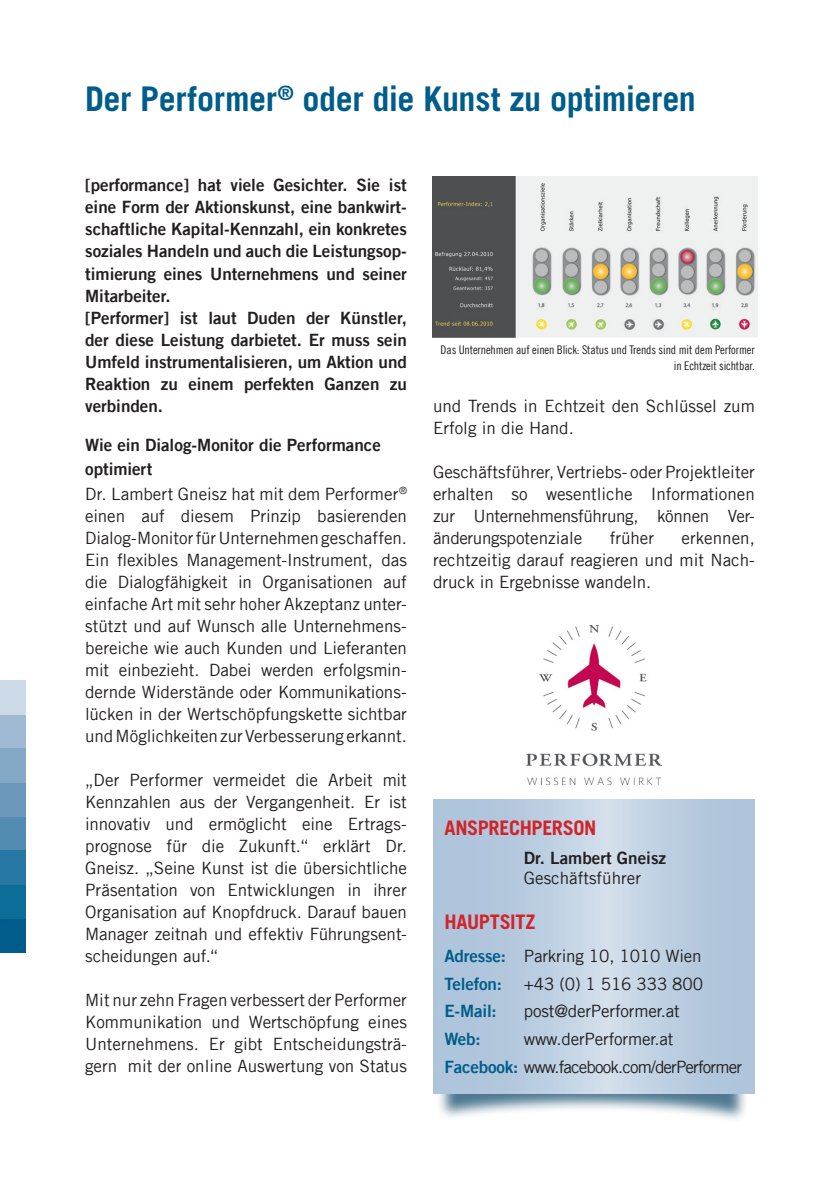
<style>
.page{position:relative;width:840px;height:1191px;background:#fff}
.page>*{position:absolute;margin:0;border:0;box-sizing:border-box;transform-origin:0 0}
.Headline{font:700 34px "Trade Gothic";letter-spacing:-.01em;color:#005d8b}
.HeadlineBox{font:700 20px "Trade Gothic";letter-spacing:-.015em;color:#d1232a}
.fließtext{font:17px/22px "Trade Gothic LT";color:#231f20;text-align:justify}
.Intro{font:17px/22px "Trade Gothic LT Std Bd 2";color:#231f20;text-align:justify}
.Subline{font:17px/24px "Trade Gothic LT Std Bd 2";color:#231f20}
.fließtext-2{font:17px "Trade Gothic LT";letter-spacing:-.05em;color:#231f20}
.t1{font:17px "Trade Gothic LT Std Bd 2";letter-spacing:-.01em;color:#005d8b}
.Fototext{font:12px/16px "Trade Gothic LT Std Cn 18";letter-spacing:-.01em;color:#231f20;text-align:right}
.s1{font-family:"Trade Gothic LT Std Bd 2";color:#005d8b}
</style>
<div class="page">
<div style="left:0;top:918px;width:26px;height:34px;background:#005d8b"></div>
<div style="left:0;top:816px;width:26px;height:34px;background:#548bb0"></div>
<div style="left:0;top:884px;width:26px;height:34px;background:#0b6d98"></div>
<div style="left:0;top:782px;width:26px;height:34px;background:#6c99bb"></div>
<div style="left:0;top:714px;width:26px;height:34px;background:#a0b9d2"></div>
<div style="left:0;top:850px;width:26px;height:34px;background:#2778a2"></div>
<div style="left:0;top:748px;width:26px;height:34px;background:#85a8c6"></div>
<div style="left:0;top:680px;width:26px;height:34px;background:#ccd9e7"></div>
<div style="left:436px;top:1065px;width:312px;height:58px;background:#003d5f;opacity:.69"></div>
<svg style="left:433px;top:799px;width:321px;height:294px;background:#bacde0"></svg>
<img style="left:432px;top:176px;width:325px;height:161px">
<img style="left:526px;top:625px;width:135px;height:159px">
<p class="Headline" style="left:85px;top:78px;width:612px">Der Performer<sup>®</sup> oder die Kunst zu optimieren</p>
<p class="Intro" style="left:85px;top:174px;width:323px">[performance] hat viele Gesichter. Sie ist eine Form der Aktionskunst, eine bankwirt&shy;schaftliche Kapital-Kennzahl, ein konkretes soziales Handeln und auch die Leistungsop&shy;timierung eines Unternehmens und seiner Mitarbeiter.</p>
<p class="Intro" style="left:85px;top:306px;width:323px">[Performer] ist laut Duden der Künstler, der diese Leistung darbietet. Er muss sein Umfeld instrumentalisieren, um Aktion und Reaktion zu einem perfekten Ganzen zu verbinden.</p>
<p class="Subline" style="left:85px;top:432px;width:297px">Wie ein Dialog-Monitor die Performance optimiert</p>
<p class="fließtext" style="left:85px;top:482px;width:323px">Dr. Lambert Gneisz hat mit dem Performer<sup>® </sup>einen auf diesem Prinzip basierenden Dialog-Monitor für Unternehmen geschaffen.<br>Ein flexibles Management-Instrument, das die Dialogfähigkeit in Organisationen auf einfache Art mit sehr hoher Akzeptanz unter&shy;stützt und auf Wunsch alle Unternehmens&shy;bereiche wie auch Kunden und Lieferanten mit einbezieht. Dabei werden erfolgsmin&shy;dernde Widerstände oder Kommunikations&shy;lücken in der Wertschöpfungskette sichtbar und Möglichkeiten zur Verbesserung erkannt.</p>
<p class="fließtext" style="left:85px;top:768px;width:323px">„Der Performer vermeidet die Arbeit mit Kennzahlen aus der Vergangenheit. Er ist innovativ und ermöglicht eine Ertrags&shy;prognose für die Zukunft.“ erklärt Dr.<br>Gneisz. „Seine Kunst ist die übersichtliche Präsentation von Entwicklungen in ihrer Organisation auf Knopfdruck. Darauf bauen Manager zeitnah und effektiv Führungsent&shy;scheidungen auf.“</p>
<p class="fließtext" style="left:85px;top:988px;width:323px">Mit nur zehn Fragen verbessert der Performer Kommunikation und Wertschöpfung eines Unternehmens. Er gibt Entscheidungsträ&shy;gern mit der online Auswertung von Status</p>
<p class="Fototext" style="left:440px;top:342px;width:315px">Das Unternehmen auf einen Blick: Status und Trends sind mit dem Performer in Echtzeit sichtbar.</p>
<p class="fließtext" style="left:433px;top:394px;width:323px">und Trends in Echtzeit den Schlüssel zum<br>Erfolg in die Hand.</p>
<p class="fließtext" style="left:433px;top:460px;width:323px">Geschäftsführer, Vertriebs- oder Projektleiter erhalten so wesentliche Informationen zur Unternehmensführung, können Ver&shy;änderungspotenziale</p>
<p class="fließtext" style="left:609px;top:526px;width:46px">früher</p>
<p class="fließtext" style="left:433px;top:526px;width:323px;text-indent:248px">erkennen, rechtzeitig darauf reagieren und mit Nach&shy;druck in Ergebnisse wandeln.</p>
<p class="HeadlineBox" style="left:444px;top:815px;width:153px">ANSPRECHPERSON</p>
<p class="Intro" style="left:523px;top:847px;width:144px">Dr. Lambert Gneisz</p>
<p class="fließtext" style="left:523px;top:866px;width:119px">Geschäftsführer</p>
<p class="HeadlineBox" style="left:444px;top:909px;width:93px">HAUPTSITZ</p>
<p class="fließtext" style="left:444px;top:944px;width:259px"><span class="s1">Adresse:</span> Parkring 10, 1010 Wien</p>
<p class="t1" style="left:444px;top:973px;width:59px">Telefon:</p>
<p class="fließtext" style="left:523px;top:972px;width:181px">+43 (0) 1 516 333 800</p>
<p class="t1" style="left:444px;top:1000px;width:54px">E-Mail:</p>
<p class="fließtext" style="left:523px;top:1000px;width:157px">post@derPerformer.at</p>
<p class="t1" style="left:444px;top:1028px;width:38px">Web:</p>
<p class="fließtext" style="left:523px;top:1027px;width:151px">www.derPerformer.at</p>
<p class="fließtext-2" style="left:444px;top:1056px;width:299px"><span class="s1">Facebook:</span> www.facebook.com/derPerformer</p>
</div>
